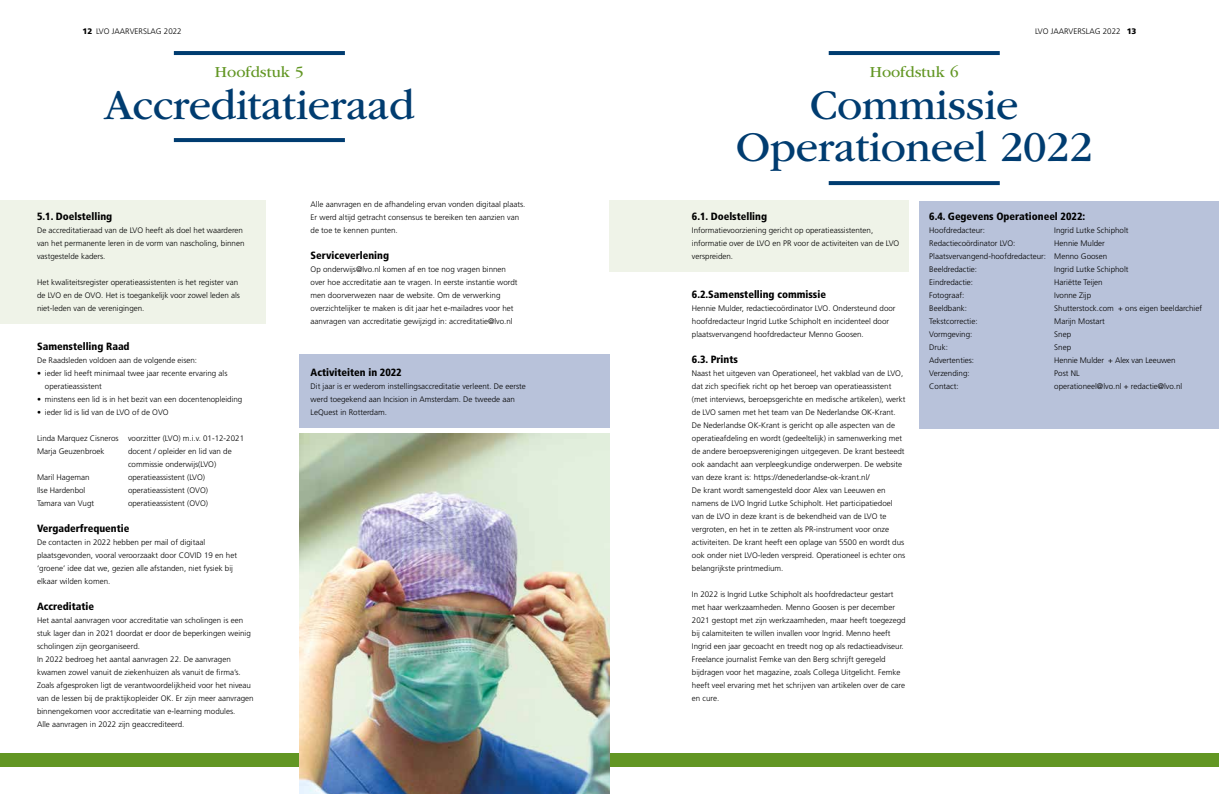
<style>
.page{position:relative;width:1219px;height:794px;background:#fff}
.page>*{position:absolute;margin:0;border:0;box-sizing:border-box;transform-origin:0 0}
.t1{font:44px/42px "ITC Garamond Std";letter-spacing:-.01em;color:#003c70;text-align:center}
.t2{font:16px "ITC Garamond Std";color:#629623}
.t3{font:900 condensed 10.5px "Frutiger LT Std";color:#000}
.t4{font:300 8px/13px "Frutiger LT Std";color:#000}
.s1{font-weight:900}
</style>
<div class="page">
<div style="left:0;top:753px;width:1219px;height:13px;background:#629623"></div>
<div style="left:299px;top:354px;width:310px;height:74px;background:#b8c2da"></div>
<div style="left:0;top:200px;width:265px;height:124px;background:#eff3e8"></div>
<hr style="left:174px;top:51px;width:171px;height:4px;background:#003c70">
<svg style="left:174px;top:138px;width:171px;height:4px"></svg>
<img style="left:299px;top:434px;width:310px;height:360px">
<div style="left:920px;top:201px;width:299px;height:227px;background:#b8c2da"></div>
<div style="left:609px;top:200px;width:300px;height:72px;background:#eff3e8"></div>
<hr style="left:829px;top:51px;width:171px;height:4px;background:#003c70">
<svg style="left:829px;top:181px;width:171px;height:4px"></svg>
<p class="t4" style="left:82px;top:25px;width:101px"><span class="s1">12</span> LVO JAARVERSLAG 2022</p>
<p class="t4" style="left:1035px;top:25px;width:103px">LVO JAARVERSLAG 2022 <span class="s1">13</span></p>
<h2 class="t2" style="left:215px;top:63px;width:90px">Hoofdstuk 5</h2>
<h1 class="t1" style="left:104px;top:84px;width:312px">Accreditatieraad</h1>
<h2 class="t2" style="left:870px;top:63px;width:90px">Hoofdstuk 6</h2>
<h1 class="t1" style="left:736px;top:84px;width:359px">Commissie<br>Operationeel 2022</h1>
<h3 class="t3" style="left:37px;top:210px;width:77px">5.1. Doelstelling</h3>
<p class="t4" style="left:37px;top:224px;width:209px">De accreditatieraad van de LVO heeft als doel het waarderen van het permanente leren in de vorm van nascholing, binnen vastgestelde kaders.</p>
<p class="t4" style="left:37px;top:276px;width:204px">Het kwaliteitsregister operatieassistenten is het register van de LVO en de OVO. Het is toegankelijk voor zowel leden als niet-leden van de verenigingen.</p>
<h3 class="t3" style="left:37px;top:340px;width:94px">Samenstelling Raad</h3>
<p class="t4" style="left:37px;top:354px;width:162px">De Raadsleden voldoen aan de volgende eisen:</p>
<p class="t4" style="left:45px;top:367px;width:184px;text-indent:-8px">• ieder lid heeft minimaal twee jaar recente ervaring als operatieassistent</p>
<p class="t4" style="left:37px;top:393px;width:207px">• minstens een lid is in het bezit van een docentenopleiding</p>
<p class="t4" style="left:37px;top:406px;width:133px">• ieder lid is lid van de LVO of de OVO</p>
<p class="t4" style="left:37px;top:432px;width:209px">Linda Marquez Cisneros voorzitter (LVO) m.i.v. 01-12-2021<br>Marja Geuzenbroek</p>
<p class="t4" style="left:128px;top:445px;width:105px">docent / opleider en lid van de commissie onderwijs(LVO)</p>
<p class="t4" style="left:37px;top:471px;width:54px">Maril Hageman</p>
<p class="t4" style="left:128px;top:471px;width:79px">operatieassistent (LVO)</p>
<p class="t4" style="left:37px;top:484px;width:50px">Ilse Hardenbol</p>
<p class="t4" style="left:128px;top:484px;width:81px">operatieassistent (OVO)</p>
<p class="t4" style="left:37px;top:497px;width:59px">Tamara van Vugt</p>
<p class="t4" style="left:128px;top:497px;width:81px">operatieassistent (OVO)</p>
<h3 class="t3" style="left:37px;top:522px;width:94px">Vergaderfrequentie</h3>
<p class="t4" style="left:37px;top:536px;width:201px">De contacten in 2022 hebben per mail of digitaal plaatsgevonden, vooral veroorzaakt door COVID 19 en het ‘groene’ idee dat we, gezien alle afstanden, niet fysiek bij elkaar wilden komen.</p>
<h3 class="t3" style="left:37px;top:600px;width:58px">Accreditatie</h3>
<p class="t4" style="left:37px;top:614px;width:218px">Het aantal aanvragen voor accreditatie van scholingen is een stuk lager dan in 2021 doordat er door de beperkingen weinig scholingen zijn georganiseerd.<br>In 2022 bedroeg het aantal aanvragen 22. De aanvragen kwamen zowel vanuit de ziekenhuizen als vanuit de firma’s.<br>Zoals afgesproken ligt de verantwoordelijkheid voor het niveau van de lessen bij de praktijkopleider OK. Er zijn meer aanvragen binnengekomen voor accreditatie van e-learning modules.<br>Alle aanvragen in 2022 zijn geaccrediteerd.</p>
<p class="t4" style="left:311px;top:198px;width:216px">Alle aanvragen en de afhandeling ervan vonden digitaal plaats.<br>Er werd altijd getracht consensus te bereiken ten aanzien van de toe te kennen punten.</p>
<h3 class="t3" style="left:311px;top:249px;width:80px">Serviceverlening</h3>
<p class="t4" style="left:311px;top:263px;width:208px">Op onderwijs@lvo.nl komen af en toe nog vragen binnen over hoe accreditatie aan te vragen. In eerste instantie wordt men doorverwezen naar de website. Om de verwerking overzichtelijker te maken is dit jaar het e-mailadres voor het aanvragen van accreditatie gewijzigd in: accreditatie@lvo.nl</p>
<h3 class="t3" style="left:311px;top:366px;width:93px">Activiteiten in 2022</h3>
<p class="t4" style="left:311px;top:380px;width:217px">Dit jaar is er wederom instellingsaccreditatie verleent. De eerste werd toegekend aan Incision in Amsterdam. De tweede aan<br>LeQuest in Rotterdam.</p>
<h3 class="t3" style="left:692px;top:210px;width:77px">6.1. Doelstelling</h3>
<p class="t4" style="left:692px;top:224px;width:209px">Informatievoorziening gericht op operatieassistenten, informatie over de LVO en PR voor de activiteiten van de LVO verspreiden.</p>
<h3 class="t3" style="left:692px;top:288px;width:136px">6.2.Samenstelling commissie</h3>
<p class="t4" style="left:692px;top:302px;width:205px">Hennie Mulder, redactiecoördinator LVO. Ondersteund door hoofdredacteur Ingrid Lutke Schipholt en incidenteel door plaatsvervangend hoofdredacteur Menno Goosen.</p>
<h3 class="t3" style="left:692px;top:353px;width:47px">6.3. Prints</h3>
<p class="t4" style="left:692px;top:367px;width:215px">Naast het uitgeven van Operationeel, het vakblad van de LVO, dat zich specifiek richt op het beroep van operatieassistent (met interviews, beroepsgerichte en medische artikelen), werkt de LVO samen met het team van De Nederlandse OK-Krant.<br>De Nederlandse OK-Krant is gericht op alle aspecten van de operatieafdeling en wordt (gedeeltelijk) in samenwerking met de andere beroepsverenigingen uitgegeven. De krant besteedt ook aandacht aan verpleegkundige onderwerpen. De website van deze krant is: https://denederlandse-ok-krant.nl/<br>De krant wordt samengesteld door Alex van Leeuwen en namens de LVO Ingrid Lutke Schipholt. Het participatiedoel van de LVO in deze krant is de bekendheid van de LVO te vergroten, en het in te zetten als PR-instrument voor onze activiteiten. De krant heeft een oplage van 5500 en wordt dus ook onder niet LVO-leden verspreid. Operationeel is echter ons belangrijkste printmedium.</p>
<p class="t4" style="left:692px;top:588px;width:215px">In 2022 is Ingrid Lutke Schipholt als hoofdredacteur gestart met haar werkzaamheden. Menno Goosen is per december 2021 gestopt met zijn werkzaamheden, maar heeft toegezegd bij calamiteiten te willen invallen voor Ingrid. Menno heeft Ingrid een jaar gecoacht en treedt nog op als redactieadviseur.<br>Freelance journalist Femke van den Berg schrijft geregeld bijdragen voor het magazine, zoals Collega Uitgelicht. Femke heeft veel ervaring met het schrijven van artikelen over de care en cure.</p>
<h3 class="t3" style="left:929px;top:210px;width:157px">6.4. Gegevens Operationeel 2022:</h3>
<p class="t4" style="left:929px;top:224px;width:57px">Hoofdredacteur:</p>
<p class="t4" style="left:1054px;top:224px;width:76px">Ingrid Lutke Schipholt</p>
<p class="t4" style="left:929px;top:237px;width:88px">Redactiecoördinator LVO:</p>
<p class="t4" style="left:929px;top:237px;width:179px;text-indent:125px">Hennie Mulder<br>Plaatsvervangend-hoofdredacteur: Menno Goosen<br>Beeldredactie:</p>
<p class="t4" style="left:1054px;top:263px;width:76px">Ingrid Lutke Schipholt</p>
<p class="t4" style="left:929px;top:276px;width:45px">Eindredactie:</p>
<p class="t4" style="left:1054px;top:276px;width:50px">Hariëtte Teijen</p>
<p class="t4" style="left:929px;top:289px;width:37px">Fotograaf:</p>
<p class="t4" style="left:1054px;top:289px;width:38px">Ivonne Zijp</p>
<p class="t4" style="left:929px;top:302px;width:39px">Beeldbank:</p>
<p class="t4" style="left:1054px;top:302px;width:149px">Shutterstock.com + ons eigen beeldarchief</p>
<p class="t4" style="left:929px;top:315px;width:50px">Tekstcorrectie:</p>
<p class="t4" style="left:1054px;top:315px;width:52px">Marijn Mostart</p>
<p class="t4" style="left:929px;top:328px;width:45px">Vormgeving:</p>
<p class="t4" style="left:1054px;top:328px;width:18px">Snep</p>
<p class="t4" style="left:929px;top:341px;width:20px">Druk:</p>
<p class="t4" style="left:1054px;top:341px;width:18px">Snep</p>
<p class="t4" style="left:929px;top:354px;width:46px">Advertenties:</p>
<p class="t4" style="left:1054px;top:354px;width:123px">Hennie Mulder + Alex van Leeuwen</p>
<p class="t4" style="left:929px;top:367px;width:42px">Verzending:</p>
<p class="t4" style="left:1054px;top:367px;width:27px">Post NL</p>
<p class="t4" style="left:929px;top:380px;width:31px">Contact:</p>
<p class="t4" style="left:1054px;top:380px;width:130px">operationeel@lvo.nl + redactie@lvo.nl</p>
</div>
